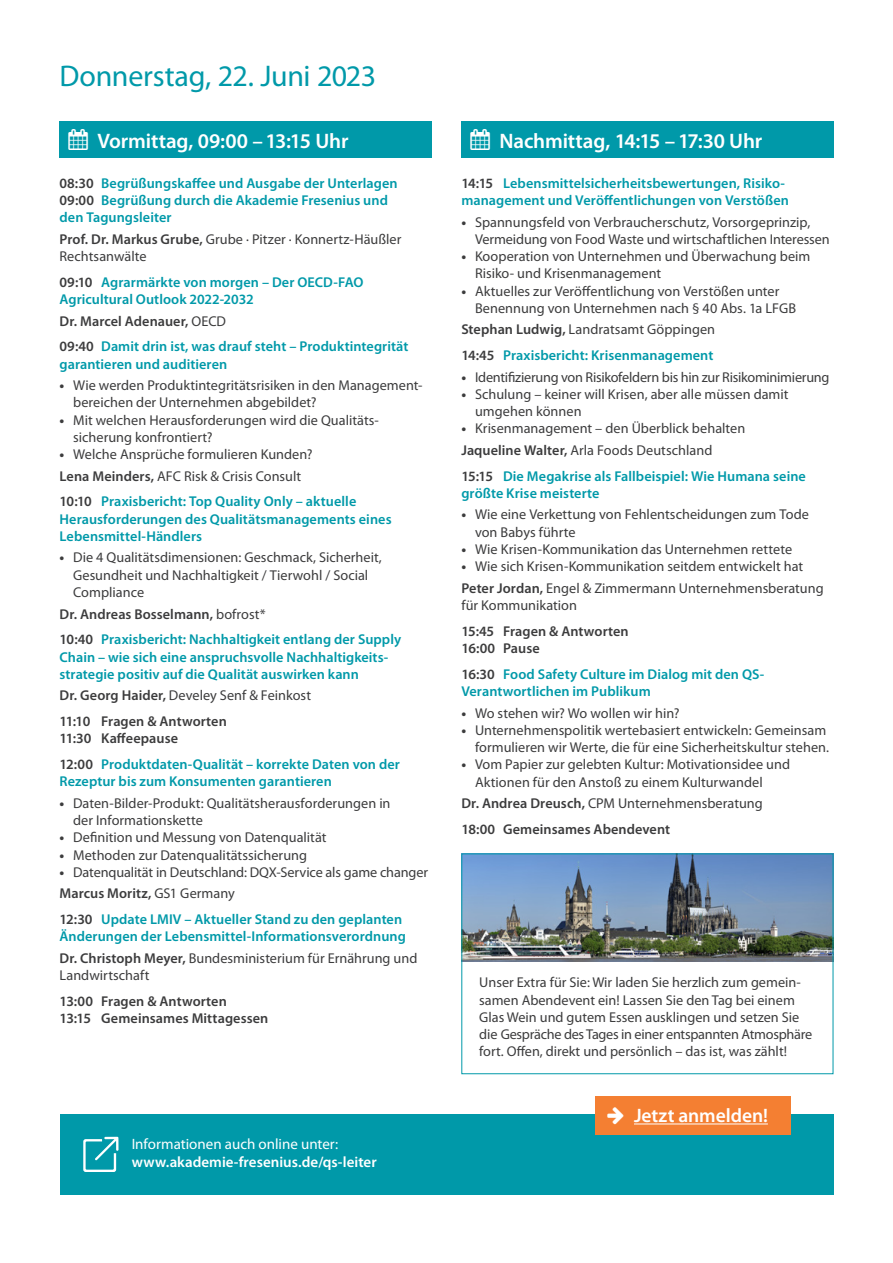
<style>
.page{position:relative;width:893px;height:1263px;background:#fff}
.page>*{position:absolute;margin:0;border:0;box-sizing:border-box;transform-origin:0 0}
.t1{font:30px "Myriad Pro";letter-spacing:-.01em;color:#0099a9}
.t2{font:600 21px "Myriad Pro";letter-spacing:-.01em;color:#fff}
.t3{font:600 19.5px "Myriad Pro";letter-spacing:-.005em;color:#fff}
.t4{font:600 15px/18px "Myriad Pro";letter-spacing:.005em;color:#fff}
.Fließtext{font:14.25px/17.2px "Myriad Pro";color:#3c3c3d}
.Vortragstitel{font:600 14.25px/17.2px "Myriad Pro";letter-spacing:.005em;color:#0099a9}
.Vortragstitel-2{font:600 14.25px "Myriad Pro";letter-spacing:.005em;color:#3c3c3d}
.Fließtext-2{font:600 14.25px "Myriad Pro";letter-spacing:.005em;color:#3c3c3d}
.Fließtext-3{font:14.25px "Myriad Pro";letter-spacing:-.02em;color:#3c3c3d}
.s1{color:#3c3c3d}
.s2{font-weight:600}
.s3{font-weight:400}
.s4{font-weight:700}
</style>
<div class="page">
<div style="left:60px;top:121px;width:372px;height:37px;background:#0099a9"></div>
<div style="left:461px;top:121px;width:372px;height:37px;background:#0099a9"></div>
<img style="left:463px;top:855px;width:368px;height:106px">
<div style="left:461px;top:853px;width:372px;height:221px;border:1px solid #0099a9"></div>
<div style="left:60px;top:1115px;width:773px;height:80px;background:#0099a9"></div>
<svg style="left:83px;top:1137px;width:35px;height:35px"></svg>
<div style="left:595px;top:1096px;width:196px;height:38px;background:#f47f32"></div>
<hr style="left:634px;top:1123px;width:134px;height:1px;background:#fff">
<p class="t1" style="left:60px;top:58px;width:318px">Donnerstag, 22. Juni 2023</p>
<p class="t2" style="left:69px;top:128px;width:281px">▲ Vormittag, 09:00 –13:15 Uhr</p>
<p class="Vortragstitel" style="left:60px;top:174px;width:340px"><span class="s1">08:30</span> Begrüßungskaffee und Ausgabe der Unterlagen</p>
<p class="Vortragstitel" style="left:60px;top:191px;width:330px"><span class="s1">09:00</span> Begrüßung durch die Akademie Fresenius und den Tagungsleiter</p>
<p class="Fließtext" style="left:60px;top:230px;width:343px"><span class="s2">Prof. Dr. Markus Grube,</span> Grube · Pitzer · Konnertz-Häußler<br>Rechtsanwälte</p>
<p class="Vortragstitel" style="left:60px;top:273px;width:306px"><span class="s1">09:10</span> Agrarmärkte von morgen – Der OECD-FAO<br>Agricultural Outlook 2022-2032</p>
<p class="Fließtext-2" style="left:60px;top:312px;width:168px">Dr. Marcel Adenauer, <span class="s3">OECD</span></p>
<p class="Vortragstitel" style="left:60px;top:338px;width:350px"><span class="s1">09:40</span> Damit drin ist, was drauf steht – Produktintegrität garantieren und auditieren</p>
<p class="Fließtext" style="left:73px;top:377px;width:351px;text-indent:-14px"><span class="s4">•</span> Wie werden Produktintegritätsrisiken in den Management&shy;bereichen der Unternehmen abgebildet?</p>
<p class="Fließtext" style="left:73px;top:411px;width:307px;text-indent:-14px"><span class="s4">•</span> Mit welchen Herausforderungen wird die Qualitäts&shy;sicherung konfrontiert?</p>
<p class="Fließtext" style="left:60px;top:446px;width:255px"><span class="s4">•</span> Welche Ansprüche formulieren Kunden?</p>
<p class="Fließtext" style="left:60px;top:467px;width:243px"><span class="s2">Lena Meinders,</span> AFC Risk &amp; Crisis Consult</p>
<p class="Vortragstitel" style="left:60px;top:493px;width:334px"><span class="s1">10:10</span> Praxisbericht: Top Quality Only – aktuelle<br>Herausforderungen des Qualitätsmanagements eines<br>Lebensmittel-Händlers</p>
<p class="Fließtext" style="left:73px;top:549px;width:310px;text-indent:-14px"><span class="s4">•</span> Die 4 Qualitätsdimensionen: Geschmack, Sicherheit,<br>Gesundheit und Nachhaltigkeit / Tierwohl / Social<br>Compliance</p>
<p class="Fließtext-2" style="left:60px;top:605px;width:208px">Dr. Andreas Bosselmann, <span class="s3">bofrost*</span></p>
<p class="Vortragstitel" style="left:60px;top:630px;width:343px"><span class="s1">10:40</span> Praxisbericht: Nachhaltigkeit entlang der Supply<br>Chain – wie sich eine anspruchsvolle Nachhaltigkeits&shy;strategie positiv auf die Qualität auswirken kann</p>
<p class="Fließtext" style="left:60px;top:687px;width:253px"><span class="s2">Dr. Georg Haider,</span> Develey Senf &amp; Feinkost</p>
<p class="Vortragstitel-2" style="left:60px;top:712px;width:169px">11:10 Fragen &amp; Antworten</p>
<p class="Vortragstitel-2" style="left:60px;top:729px;width:120px">11:30 Kaffeepause</p>
<p class="Vortragstitel" style="left:60px;top:755px;width:342px"><span class="s1">12:00</span> Produktdaten-Qualität – korrekte Daten von der<br>Rezeptur bis zum Konsumenten garantieren</p>
<p class="Fließtext" style="left:73px;top:794px;width:319px;text-indent:-14px"><span class="s4">•</span> Daten-Bilder-Produkt: Qualitätsherausforderungen in der Informationskette</p>
<p class="Fließtext" style="left:60px;top:829px;width:269px"><span class="s4">•</span> Definition und Messung von Datenqualität</p>
<p class="Fließtext" style="left:60px;top:846px;width:249px"><span class="s4">•</span> Methoden zur Datenqualitätssicherung</p>
<p class="Fließtext" style="left:60px;top:863px;width:370px"><span class="s4">•</span> Datenqualität in Deutschland: DQX-Service als game changer</p>
<p class="Fließtext-2" style="left:60px;top:884px;width:177px">Marcus Moritz, <span class="s3">GS1 Germany</span></p>
<p class="Vortragstitel" style="left:60px;top:910px;width:348px"><span class="s1">12:30</span> Update LMIV – Aktueller Stand zu den geplanten<br>Änderungen der Lebensmittel-Informationsverordnung</p>
<p class="Fließtext" style="left:60px;top:949px;width:359px"><span class="s2">Dr. Christoph Meyer,</span> Bundesministerium für Ernährung und<br>Landwirtschaft</p>
<p class="Vortragstitel-2" style="left:60px;top:992px;width:169px">13:00 Fragen &amp; Antworten</p>
<p class="Vortragstitel-2" style="left:60px;top:1009px;width:210px">13:15 Gemeinsames Mittagessen</p>
<p class="t4" style="left:132px;top:1134px;width:246px"><span class="s3">Informationen auch online unter: </span>www.akademie-fresenius.de/qs-leiter</p>
<p class="t2" style="left:470px;top:128px;width:293px">▲ Nachmittag, 14:15 –17:30 Uhr</p>
<p class="Vortragstitel" style="left:461px;top:174px;width:329px"><span class="s1">14:15</span> Lebensmittelsicherheitsbewertungen, Risiko&shy;management und Veröffentlichungen von Verstößen</p>
<p class="Fließtext" style="left:475px;top:213px;width:356px;text-indent:-14px"><span class="s4">•</span> Spannungsfeld von Verbraucherschutz, Vorsorgeprinzip,<br>Vermeidung von Food Waste und wirtschaftlichen Interessen</p>
<p class="Fließtext" style="left:475px;top:248px;width:337px;text-indent:-14px"><span class="s4">•</span> Kooperation von Unternehmen und Überwachung beim<br>Risiko- und Krisenmanagement</p>
<p class="Fließtext" style="left:475px;top:282px;width:323px;text-indent:-14px"><span class="s4">•</span> Aktuelles zur Veröffentlichung von Verstößen unter<br>Benennung von Unternehmen nach § 40 Abs. 1a LFGB</p>
<p class="Fließtext" style="left:461px;top:321px;width:255px"><span class="s2">Stephan Ludwig,</span> Landratsamt Göppingen</p>
<p class="Vortragstitel" style="left:461px;top:346px;width:254px"><span class="s1">14:45</span> Praxisbericht: Krisenmanagement</p>
<p class="Fließtext-3" style="left:461px;top:368px;width:370px"><span class="s4">•</span> Identifizierung von Risikofeldern bis hin zur Risikominimierung</p>
<p class="Fließtext" style="left:475px;top:385px;width:315px;text-indent:-14px"><span class="s4">•</span> Schulung – keiner will Krisen, aber alle müssen damit umgehen können</p>
<p class="Fließtext" style="left:461px;top:420px;width:285px"><span class="s4">•</span> Krisenmanagement – den Überblick behalten</p>
<p class="Fließtext" style="left:461px;top:441px;width:252px"><span class="s2">Jaqueline Walter,</span> Arla Foods Deutschland</p>
<p class="Vortragstitel" style="left:461px;top:467px;width:346px"><span class="s1">15:15</span> Die Megakrise als Fallbeispiel: Wie Humana seine größte Krise meisterte</p>
<p class="Fließtext" style="left:475px;top:506px;width:335px;text-indent:-14px"><span class="s4">•</span> Wie eine Verkettung von Fehlentscheidungen zum Tode von Babys führte</p>
<p class="Fließtext" style="left:461px;top:540px;width:332px"><span class="s4">•</span> Wie Krisen-Kommunikation das Unternehmen rettete</p>
<p class="Fließtext" style="left:461px;top:558px;width:343px"><span class="s4">•</span> Wie sich Krisen-Kommunikation seitdem entwickelt hat</p>
<p class="Fließtext" style="left:461px;top:579px;width:364px"><span class="s2">Peter Jordan,</span> Engel &amp; Zimmermann Unternehmensberatung für Kommunikation</p>
<p class="Vortragstitel-2" style="left:461px;top:622px;width:169px">15:45 Fragen &amp; Antworten</p>
<p class="Vortragstitel-2" style="left:461px;top:639px;width:80px">16:00 Pause</p>
<p class="Vortragstitel" style="left:461px;top:665px;width:304px"><span class="s1">16:30</span> Food Safety Culture im Dialog mit den QS-<br>Verantwortlichen im Publikum</p>
<p class="Fließtext" style="left:461px;top:704px;width:220px"><span class="s4">•</span> Wo stehen wir? Wo wollen wir hin?</p>
<p class="Fließtext" style="left:461px;top:721px;width:369px;text-align:right"><span class="s4">•</span> Unternehmenspolitik wertebasiert entwickeln: Gemeinsam formulieren wir Werte, die für eine Sicherheitskultur stehen.</p>
<p class="Fließtext" style="left:475px;top:756px;width:317px;text-indent:-14px"><span class="s4">•</span> Vom Papier zur gelebten Kultur: Motivationsidee und<br>Aktionen für den Anstoß zu einem Kulturwandel</p>
<p class="Fließtext" style="left:461px;top:794px;width:303px"><span class="s2">Dr. Andrea Dreusch,</span> CPM Unternehmensberatung</p>
<p class="Vortragstitel-2" style="left:461px;top:820px;width:210px">18:00 Gemeinsames Abendevent</p>
<p class="Fließtext" style="left:479px;top:974px;width:334px">Unser Extra für Sie: Wir laden Sie herzlich zum gemein&shy;samen Abendevent ein! Lassen Sie den Tag bei einem Glas Wein und gutem Essen ausklingen und setzen Sie die Gespräche des Tages in einer entspannten Atmosphäre fort. Offen, direkt und persönlich – das ist, was zählt!</p>
<p class="t3" style="left:634px;top:1103px;width:135px">Jetzt anmelden!</p>
</div>
